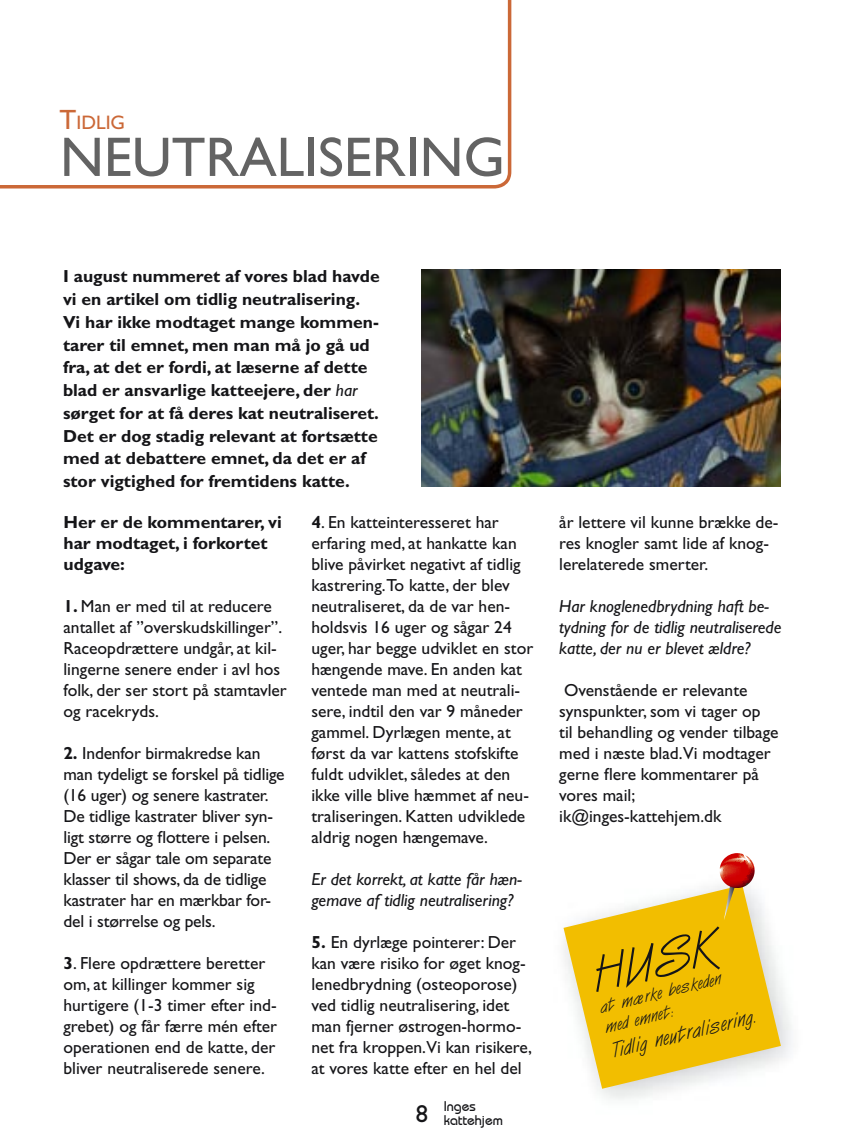
<style>
.page{position:relative;width:844px;height:1141px;background:#fff}
.page>*{position:absolute;margin:0;border:0;box-sizing:border-box;transform-origin:0 0}
.t1{font:56px "Gill Sans";color:#636363}
.t2{font:50.75px "Van Dijk";color:#151518}
.t3{font:21px "Van Dijk";color:#151518}
.t4{font:19.6px "Gill Sans";color:#cb6837}
.t5{font:17.5px/21px "Gill Sans";color:#151518}
.t6{font:700 17.5px/22.8px "Gill Sans";color:#151518}
.t7{font:italic 17.5px/21px "Gill Sans";color:#151518}
.t8{font:17.5px/20.7px "Van Dijk";color:#151518}
.t9{font:500 14px/14px "Bauhaus";color:#151518}
.s1{font-size:28px}
.s2{font-weight:400;font-style:italic}
.s3{font-weight:700}
.s4{font-family:"Gill Sans";font-weight:400;font-size:24.5px}
</style>
<div class="page">
<svg style="left:0;top:0;width:511px;height:189px"></svg>
<img style="left:421px;top:269px;width:359px;height:217px">
<img style="left:597px;top:866px;width:194px;height:234px">
<svg style="left:563px;top:885px;width:217px;height:204px;fill:#f2be00"></svg>
<svg style="left:719px;top:853px;width:35px;height:67px;background:#dd8845"></svg>
<p class="t4" style="left:60px;top:111px;width:67px"><span class="s1">T</span>IDLIG</p>
<h1 class="t1" style="left:60px;top:125px;width:446px">NEUTRALISERING</h1>
<p class="t6" style="left:63px;top:265px;width:318px">I august nummeret af vores blad havde vi en artikel om tidlig neutralisering.<br>Vi har ikke modtaget mange kommen&shy;tarer til emnet, men man må jo gå ud fra, at det er fordi, at læserne af dette blad er ansvarlige katteejere, der <span class="s2">har </span>sørget for at få deres kat neutraliseret.<br>Det er dog stadig relevant at fortsætte med at debattere emnet, da det er af stor vigtighed for fremtidens katte.</p>
<p class="t6" style="left:63px;top:512px;width:220px;line-height:21px">Her er de kommentarer, vi har modtaget, i forkortet udgave:</p>
<p class="t5" style="left:63px;top:596px;width:225px"><span class="s3">1.</span> Man er med til at reducere antallet af ”overskudskillinger”.<br>Raceopdrættere undgår, at kil&shy;lingerne senere ender i avl hos folk, der ser stort på stamtavler og racekryds.</p>
<p class="t5" style="left:63px;top:743px;width:223px"><span class="s3">2.</span> Indenfor birmakredse kan man tydeligt se forskel på tidlige (16 uger) og senere kastrater.<br>De tidlige kastrater bliver syn&shy;ligt større og flottere i pelsen.<br>Der er sågar tale om separate klasser til shows, da de tidlige kastrater har en mærkbar for&shy;del i størrelse og pels.</p>
<p class="t5" style="left:63px;top:953px;width:215px"><span class="s3">3</span>. Flere opdrættere beretter om, at killinger kommer sig hurtigere (1-3 timer efter ind&shy;grebet) og får færre mén efter operationen end de katte, der bliver neutraliserede senere.</p>
<p class="t5" style="left:311px;top:512px;width:223px"><span class="s3">4</span>. En katteinteresseret har erfaring med, at hankatte kan blive påvirket negativt af tidlig kastrering.To katte, der blev neutraliseret, da de var hen&shy;holdsvis 16 uger og sågar 24 uger, har begge udviklet en stor hængende mave. En anden kat ventede man med at neutrali&shy;sere, indtil den var 9 måneder gammel. Dyrlægen mente, at først da var kattens stofskifte fuldt udviklet, således at den ikke ville blive hæmmet af neu&shy;traliseringen. Katten udviklede aldrig nogen hængemave.</p>
<p class="t7" style="left:311px;top:869px;width:212px">Er det korrekt, at katte får hæn&shy;gemave af tidlig neutralisering?</p>
<p class="t5" style="left:311px;top:932px;width:222px"><span class="s3">5.</span> En dyrlæge pointerer: Der kan være risiko for øget knog&shy;lenedbrydning (osteoporose) ved tidlig neutralisering, idet man fjerner østrogen-hormo&shy;net fra kroppen.Vi kan risikere, at vores katte efter en hel del</p>
<p class="t9" style="left:443px;top:1099px;width:61px;text-indent:-28px"><span class="s4">8</span> Inges kattehjem</p>
<p class="t5" style="left:559px;top:512px;width:221px">år lettere vil kunne brække de&shy;res knogler samt lide af knog&shy;lerelaterede smerter.</p>
<p class="t7" style="left:559px;top:596px;width:224px">Har knoglenedbrydning haft be&shy;tydning for de tidlig neutraliserede katte, der nu er blevet ældre?</p>
<p class="t5" style="left:559px;top:680px;width:221px">Ovenstående er relevante synspunkter, som vi tager op<br>til behandling og vender tilbage med i næste blad.Vi modtager gerne flere kommentarer på vores mail; ik@inges-kattehjem.dk</p>
<h2 class="t2" style="left:583px;top:944px;width:126px;rotate:-14deg">HUSK</h2>
<p class="t8" style="left:597px;top:998px;width:125px;rotate:-14deg">at mærke beskeden med emnet:</p>
<p class="t3" style="left:606px;top:1038px;width:151px;rotate:-14deg">Tidlig neutralisering.</p>
</div>
